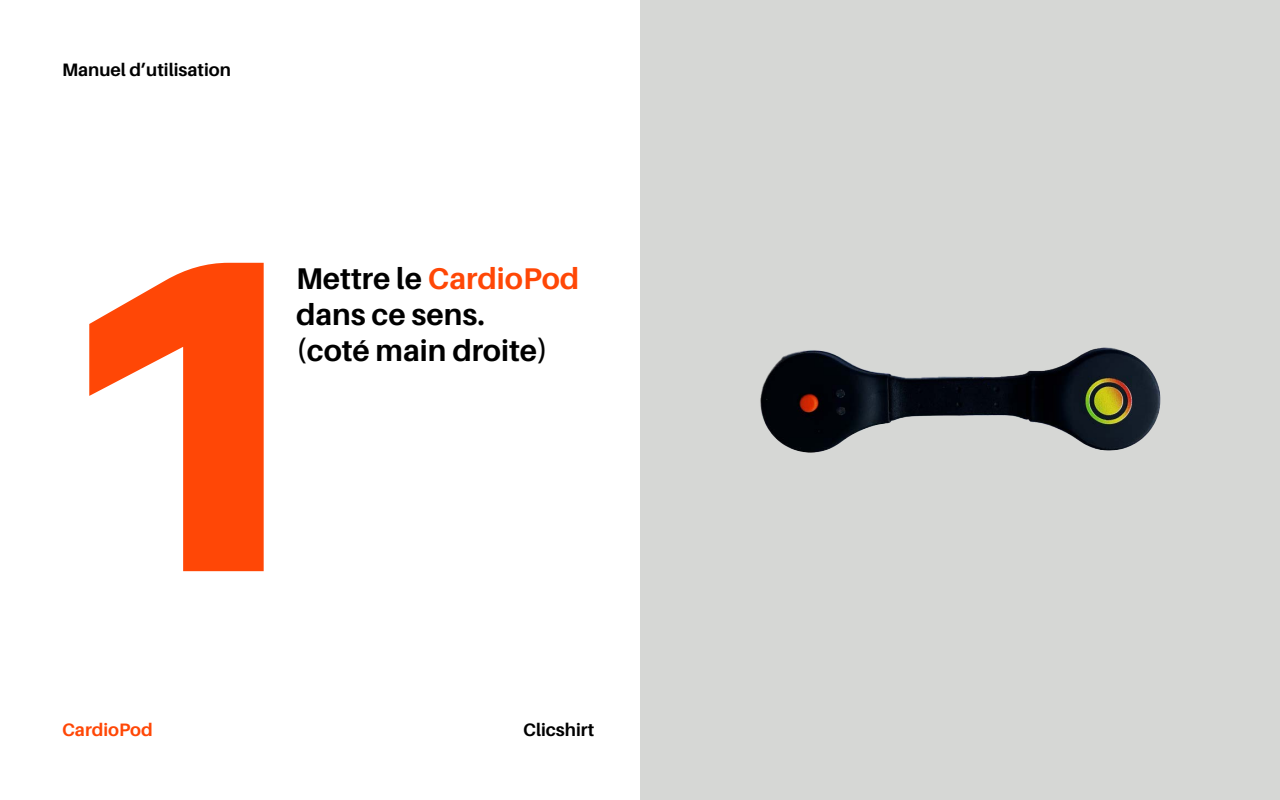
<style>
.page{position:relative;width:1280px;height:800px;background:#fff}
.page>*{position:absolute;margin:0;border:0;box-sizing:border-box;transform-origin:0 0}
.t1{font:900 447px "Aileron";color:#ff4706}
.t2{font:700 30px/36px "Aileron";color:#000}
.t3{font:700 18px "Aileron";color:#000}
.t4{font:700 18px "Aileron";color:#ff4706}
.s1{color:#ff4706}
</style>
<div class="page">
<div style="left:640px;top:0;width:640px;height:800px;background:#d6d7d5"></div>
<img style="left:760px;top:347px;width:401px;height:106px">
<p class="t3" style="left:62px;top:60px;width:170px">Manuel d’utilisation</p>
<h1 class="t1" style="left:37px;top:155px;width:297px">1</h1>
<p class="t2" style="left:296px;top:260px;width:285px">Mettre le <span class="s1">CardioPod </span>dans ce sens.<br>(coté main droite)</p>
<p class="t4" style="left:62px;top:720px;width:92px">CardioPod</p>
<p class="t3" style="left:523px;top:720px;width:73px">Clicshirt</p>
</div>
